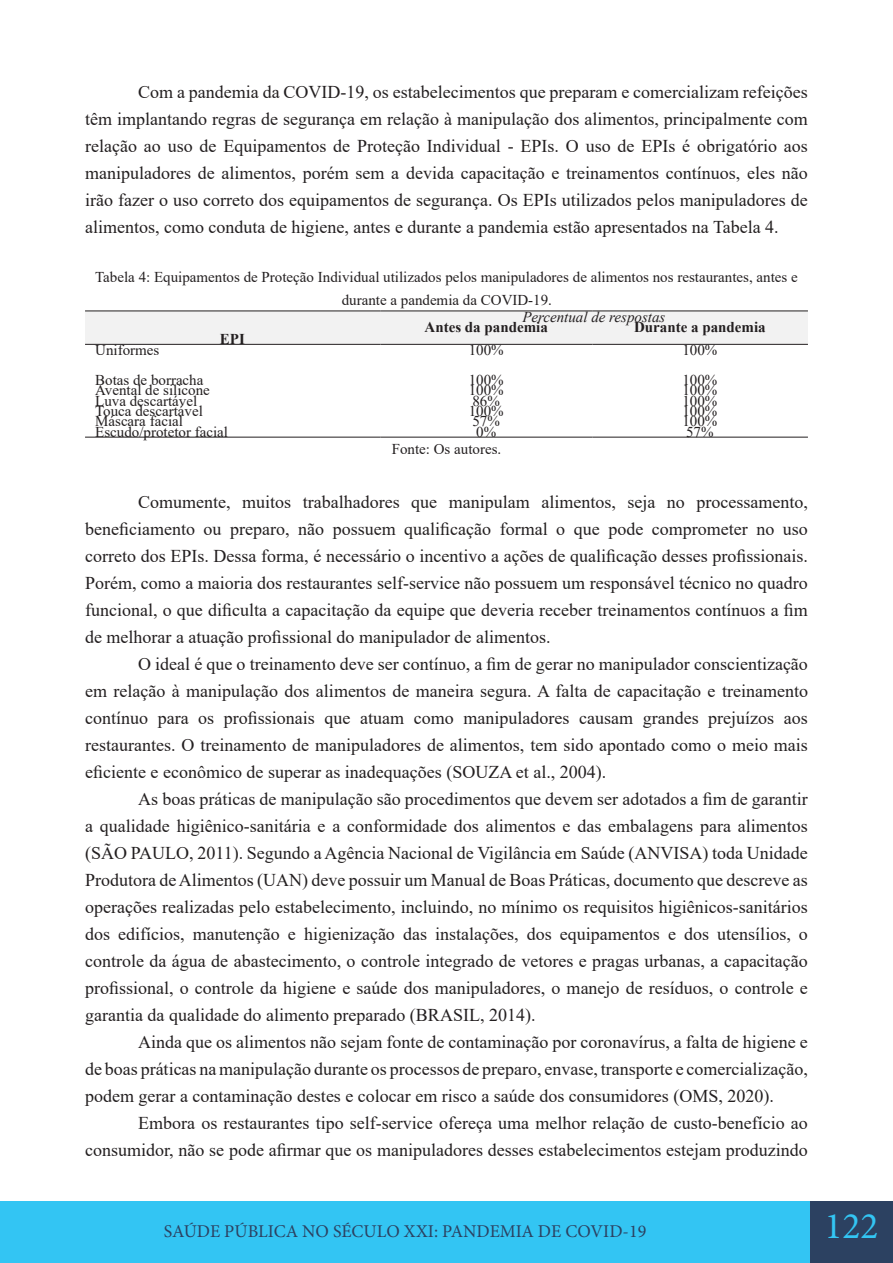
<style>
.page{position:relative;width:893px;height:1263px;background:#fff}
.page>*{position:absolute;margin:0;border:0;box-sizing:border-box;transform-origin:0 0}
.t1{font:37.5px "Minion Pro";color:#33c5f3}
.t2{font:18px/27px "Times New Roman";color:#231f20;text-align:justify}
.t3{font:18px "Minion Pro";color:#2c4161}
.t4{font:15px/22.5px "Times New Roman";color:#231f20;text-align:center}
.t5{font:700 15px "Times New Roman";color:#231f20}
.t6{font:italic 15px "Times New Roman";color:#231f20}
</style>
<div class="page">
<div style="left:0;top:1201px;width:810px;height:62px;background:#33c5f3"></div>
<div style="left:810px;top:1201px;width:83px;height:62px;background:#2c4161"></div>
<div style="left:85px;top:312px;width:723px;height:32px;background:#f2f2f2"></div>
<hr style="left:85px;top:311px;width:296px;height:1px;background:#231f20">
<hr style="left:381px;top:311px;width:212px;height:1px;background:#231f20">
<hr style="left:593px;top:311px;width:215px;height:1px;background:#231f20">
<hr style="left:85px;top:344px;width:296px;height:1px;background:#231f20">
<hr style="left:381px;top:344px;width:212px;height:1px;background:#231f20">
<hr style="left:593px;top:344px;width:215px;height:1px;background:#231f20">
<hr style="left:85px;top:437px;width:296px;height:1px;background:#231f20">
<hr style="left:381px;top:437px;width:212px;height:1px;background:#231f20">
<hr style="left:593px;top:437px;width:215px;height:1px;background:#231f20">
<p class="t2" style="left:85px;top:77px;width:724px;text-indent:53px">Com a pandemia da COVID-19, os estabelecimentos que preparam e comercializam refeições têm implantando regras de segurança em relação à manipulação dos alimentos, principalmente com relação ao uso de Equipamentos de Proteção Individual - EPIs. O uso de EPIs é obrigatório aos manipuladores de alimentos, porém sem a devida capacitação e treinamentos contínuos, eles não irão fazer o uso correto dos equipamentos de segurança. Os EPIs utilizados pelos manipuladores de alimentos, como conduta de higiene, antes e durante a pandemia estão apresentados na Tabela 4.</p>
<p class="t4" style="left:95px;top:265px;width:704px">Tabela 4: Equipamentos de Proteção Individual utilizados pelos manipuladores de alimentos nos restaurantes, antes e durante a pandemia da COVID-19.</p>
<p class="t5" style="left:220px;top:328px;width:27px">EPI</p>
<p class="t6" style="left:522px;top:306px;width:145px">Percentual de respostas</p>
<p class="t5" style="left:424px;top:316px;width:125px">Antes da pandemia</p>
<p class="t5" style="left:634px;top:316px;width:133px">Durante a pandemia</p>
<p class="t4" style="left:95px;top:338px;width:66px">Uniformes</p>
<p class="t4" style="left:469px;top:338px;width:36px">100%</p>
<p class="t4" style="left:682px;top:338px;width:36px">100%</p>
<p class="t4" style="left:95px;top:368px;width:110px">Botas de borracha</p>
<p class="t4" style="left:469px;top:368px;width:36px">100%</p>
<p class="t4" style="left:682px;top:368px;width:36px">100%</p>
<p class="t4" style="left:95px;top:378px;width:116px">Avental de silicone</p>
<p class="t4" style="left:469px;top:378px;width:36px">100%</p>
<p class="t4" style="left:682px;top:378px;width:36px">100%</p>
<p class="t4" style="left:95px;top:389px;width:104px">Luva descartável</p>
<p class="t4" style="left:472px;top:389px;width:29px">86%</p>
<p class="t4" style="left:682px;top:389px;width:36px">100%</p>
<p class="t4" style="left:95px;top:399px;width:109px">Touca descartável</p>
<p class="t4" style="left:469px;top:399px;width:36px">100%</p>
<p class="t4" style="left:682px;top:399px;width:36px">100%</p>
<p class="t4" style="left:95px;top:410px;width:89px">Máscara facial</p>
<p class="t4" style="left:472px;top:410px;width:29px">57%</p>
<p class="t4" style="left:682px;top:410px;width:36px">100%</p>
<p class="t4" style="left:95px;top:420px;width:134px">Escudo/protetor facial</p>
<p class="t4" style="left:476px;top:420px;width:21px">0%</p>
<p class="t4" style="left:686px;top:420px;width:29px">57%</p>
<p class="t4" style="left:392px;top:437px;width:111px">Fonte: Os autores.</p>
<p class="t2" style="left:85px;top:488px;width:724px;text-indent:53px">Comumente, muitos trabalhadores que manipulam alimentos, seja no processamento, beneficiamento ou preparo, não possuem qualificação formal o que pode comprometer no uso correto dos EPIs. Dessa forma, é necessário o incentivo a ações de qualificação desses profissionais.<br>Porém, como a maioria dos restaurantes self-service não possuem um responsável técnico no quadro funcional, o que dificulta a capacitação da equipe que deveria receber treinamentos contínuos a fim de melhorar a atuação profissional do manipulador de alimentos.</p>
<p class="t2" style="left:85px;top:650px;width:724px;text-indent:53px">O ideal é que o treinamento deve ser contínuo, a fim de gerar no manipulador conscientização em relação à manipulação dos alimentos de maneira segura. A falta de capacitação e treinamento contínuo para os profissionais que atuam como manipuladores causam grandes prejuízos aos restaurantes. O treinamento de manipuladores de alimentos, tem sido apontado como o meio mais eficiente e econômico de superar as inadequações (SOUZA et al., 2004).</p>
<p class="t2" style="left:85px;top:785px;width:724px;text-indent:53px">As boas práticas de manipulação são procedimentos que devem ser adotados a fim de garantir a qualidade higiênico-sanitária e a conformidade dos alimentos e das embalagens para alimentos (SÃO PAULO, 2011). Segundo a Agência Nacional de Vigilância em Saúde (ANVISA) toda Unidade Produtora de Alimentos (UAN) deve possuir um Manual de Boas Práticas, documento que descreve as operações realizadas pelo estabelecimento, incluindo, no mínimo os requisitos higiênicos-sanitários dos edifícios, manutenção e higienização das instalações, dos equipamentos e dos utensílios, o controle da água de abastecimento, o controle integrado de vetores e pragas urbanas, a capacitação profissional, o controle da higiene e saúde dos manipuladores, o manejo de resíduos, o controle e garantia da qualidade do alimento preparado (BRASIL, 2014).</p>
<p class="t2" style="left:85px;top:1028px;width:724px;text-indent:53px">Ainda que os alimentos não sejam fonte de contaminação por coronavírus, a falta de higiene e de boas práticas na manipulação durante os processos de preparo, envase, transporte e comercialização, podem gerar a contaminação destes e colocar em risco a saúde dos consumidores (OMS, 2020).</p>
<p class="t2" style="left:85px;top:1109px;width:724px;text-align:right">Embora os restaurantes tipo self-service ofereça uma melhor relação de custo-benefício ao consumidor, não se pode afirmar que os manipuladores desses estabelecimentos estejam produzindo</p>
<p class="t3" style="left:164px;top:1219px;width:484px">SAÚDE PÚBLICA NO SÉCULO XXI: PANDEMIA DE COVID-19</p>
<h1 class="t1" style="left:824px;top:1201px;width:55px">122</h1>
</div>
